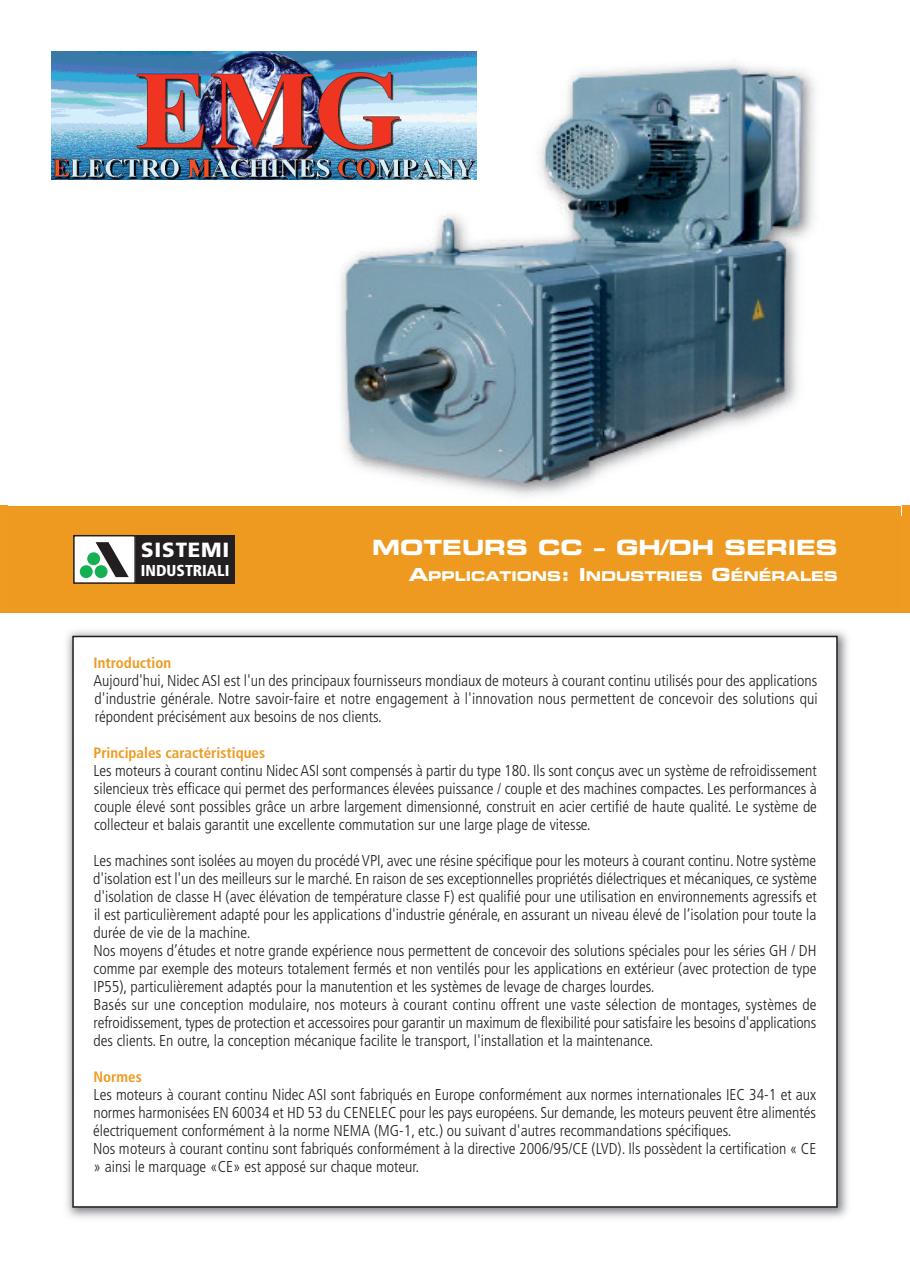
<style>
.page{position:relative;width:910px;height:1280px;background:#fff}
.page>*{position:absolute;margin:0;border:0;box-sizing:border-box;transform-origin:0 0}
.t1{font:21px "Eurostile LT Std Bold Ex 2";color:#fff}
.t2{font:900 20.55px "Frutiger LT Std";color:#fff}
.t3{font:300 condensed 15.75px/18px "Frutiger LT Std";color:#231f20;text-align:justify}
.t4{font:900 condensed 15.75px "Frutiger LT Std";color:#fff}
.t5{font:700 condensed 15px "Frutiger LT Std";color:#ee9a20}
.t6{font:13.5px "Eurostile LT Std Bold Ex 2";color:#fff}
.s1{font-size:18px}
</style>
<div class="page">
<img style="left:340px;top:58px;width:475px;height:436px">
<div style="left:9px;top:506px;width:892px;height:106px;background:#ee9a20"></div>
<img style="left:66px;top:630px;width:782px;height:588px">
<div style="left:73px;top:636px;width:764px;height:571px;background:#fff"></div>
<div style="left:135px;top:535px;width:100px;height:49px;background:#231f20"></div>
<div style="left:74px;top:536px;width:61px;height:47px;background:#fff"></div>
<div style="left:73px;top:535px;width:63px;height:49px;border:2px solid #231f20"></div>
<svg style="left:96px;top:542px;width:33px;height:35px"></svg>
<div style="left:87px;top:552px;width:13px;height:13px;background:#15b053;border-radius:50%"></div>
<div style="left:80px;top:565px;width:13px;height:13px;background:#15b053;border-radius:50%"></div>
<div style="left:95px;top:565px;width:13px;height:13px;background:#15b053;border-radius:50%"></div>
<img style="left:51px;top:51px;width:425px;height:129px">
<h2 class="t2" style="left:141px;top:537px;width:90px">SISTEMI</h2>
<p class="t4" style="left:141px;top:561px;width:90px">INDUSTRIALI</p>
<h1 class="t1" style="left:372px;top:532px;width:467px">MOTEURS CC − GH/DH SERIES</h1>
<p class="t6" style="left:409px;top:567px;width:430px"><span class="s1">A</span>PPLICATIONS<span class="s1">: I</span>NDUSTRIES <span class="s1">G</span>ÉNÉRALES</p>
<p class="t5" style="left:94px;top:654px;width:79px">Introduction</p>
<p class="t3" style="left:94px;top:672px;width:726px">Aujourd'hui, Nidec ASI est l'un des principaux fournisseurs mondiaux de moteurs à courant continu utilisés pour des applications d'industrie générale. Notre savoir-faire et notre engagement à l'innovation nous permettent de concevoir des solutions qui répondent précisément aux besoins de nos clients.</p>
<p class="t5" style="left:94px;top:744px;width:173px">Principales caractéristiques</p>
<p class="t3" style="left:94px;top:762px;width:725px">Les moteurs à courant continu Nidec ASI sont compensés à partir du type 180. Ils sont conçus avec un système de refroidissement silencieux très efficace qui permet des performances élevées puissance / couple et des machines compactes. Les performances à couple élevé sont possibles grâce un arbre largement dimensionné, construit en acier certifié de haute qualité. Le système de collecteur et balais garantit une excellente commutation sur une large plage de vitesse.</p>
<p class="t3" style="left:93px;top:852px;width:725px;text-align:left">Les machines sont isolées au moyen du procédé VPI, avec une résine spécifique pour les moteurs à courant continu. Notre système d'isolation est l'un des meilleurs sur le marché. En raison de ses exceptionnelles propriétés diélectriques et mécaniques, ce système d'isolation de classe H (avec élévation de température classe F) est qualifié pour une utilisation en environnements agressifs et il est particulièrement adapté pour les applications d'industrie générale, en assurant un niveau élevé de l’isolation pour toute la durée de vie de la machine.<br>Nos moyens d’études et notre grande expérience nous permettent de concevoir des solutions spéciales pour les séries GH / DH comme par exemple des moteurs totalement fermés et non ventilés pour les applications en extérieur (avec protection de type IP55), particulièrement adaptés pour la manutention et les systèmes de levage de charges lourdes.<br>Basés sur une conception modulaire, nos moteurs à courant continu offrent une vaste sélection de montages, systèmes de refroidissement, types de protection et accessoires pour garantir un maximum de flexibilité pour satisfaire les besoins d'applications des clients. En outre, la conception mécanique facilite le transport, l'installation et la maintenance.</p>
<p class="t5" style="left:94px;top:1068px;width:50px">Normes</p>
<p class="t3" style="left:93px;top:1086px;width:725px;text-align:left">Les moteurs à courant continu Nidec ASI sont fabriqués en Europe conformément aux normes internationales IEC 34-1 et aux normes harmonisées EN 60034 et HD 53 du CENELEC pour les pays européens. Sur demande, les moteurs peuvent être alimentés électriquement conformément à la norme NEMA (MG-1, etc.) ou suivant d'autres recommandations spécifiques.<br>Nos moteurs à courant continu sont fabriqués conformément à la directive 2006/95/CE (LVD). Ils possèdent la certification « CE » ainsi le marquage «CE» est apposé sur chaque moteur.</p>
</div>
